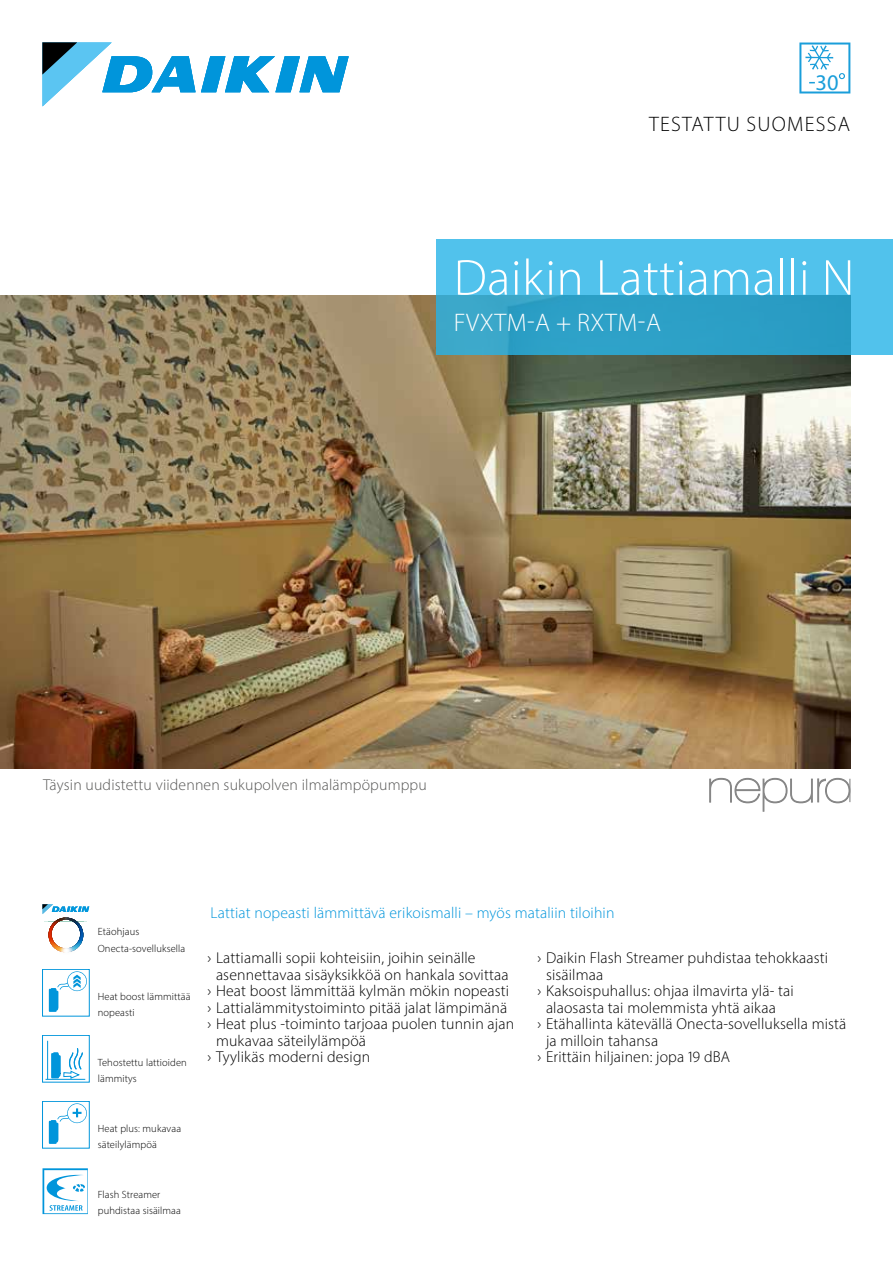
<style>
.page{position:relative;width:893px;height:1263px;background:#fff}
.page>*{position:absolute;margin:0;border:0;box-sizing:border-box;transform-origin:0 0}
.t1{font:300 51px "Myriad Pro";letter-spacing:.01em;color:#fff}
.t2{font:300 25.5px "Myriad Pro";letter-spacing:.02em;color:#fff}
.t3{font:22.5px "Myriad Pro";color:#1a9eda}
.t4{font:300 21px "Myriad Pro";letter-spacing:.06em;color:#000}
.t5{font:300 15.75px "Myriad Pro";letter-spacing:.01em;color:#000}
.t6{font:300 15.75px "Myriad Pro";letter-spacing:.01em;color:#0095db}
.t7{font:300 15.75px "Myriad Pro";letter-spacing:.01em;color:#575756}
.t8{font:300 10.5px/16.5px "Myriad Pro";letter-spacing:.01em;color:#000}
</style>
<div class="page">
<svg style="left:49px;top:1103px;width:38px;height:41px"></svg>
<hr style="left:46px;top:1079px;width:39px;height:1px;background:#0095db">
<svg style="left:51px;top:1048px;width:32px;height:31px"></svg>
<hr style="left:47px;top:1041px;width:1px;height:38px;background:#0095db">
<svg style="left:49px;top:971px;width:38px;height:41px"></svg>
<svg style="left:43px;top:904px;width:46px;height:49px"></svg>
<svg style="left:709px;top:778px;width:141px;height:33px"></svg>
<svg style="left:43px;top:1168px;width:45px;height:46px"></svg>
<svg style="left:43px;top:43px;width:306px;height:63px"></svg>
<img style="left:0;top:295px;width:850px;height:473px">
<svg style="left:437px;top:239px;width:456px;height:116px;background:#40b2da"></svg>
<svg style="left:799px;top:43px;width:51px;height:51px"></svg>
<h3 class="t3" style="left:815px;top:68px;width:25px">30</h3>
<h3 class="t4" style="left:649px;top:112px;width:203px">TESTATTU SUOMESSA</h3>
<h1 class="t1" style="left:454px;top:247px;width:402px">Daikin Lattiamalli N</h1>
<h2 class="t2" style="left:454px;top:307px;width:208px">FVXTM-A + RXTM-A</h2>
<p class="t7" style="left:43px;top:775px;width:385px">Täysin uudistettu viidennen sukupolven ilmalämpöpumppu</p>
<p class="t8" style="left:98px;top:923px;width:89px">Etäohjaus<br>Onecta-sovelluksella</p>
<p class="t8" style="left:98px;top:988px;width:94px">Heat boost lämmittää nopeasti</p>
<p class="t8" style="left:98px;top:1054px;width:91px">Tehostettu lattioiden lämmitys</p>
<p class="t8" style="left:98px;top:1120px;width:85px">Heat plus: mukavaa säteilylämpöä</p>
<p class="t8" style="left:98px;top:1186px;width:85px">Flash Streamer puhdistaa sisäilmaa</p>
<p class="t6" style="left:210px;top:903px;width:406px">Lattiat nopeasti lämmittävä erikoismalli – myös mataliin tiloihin</p>
<p class="t5" style="left:207px;top:948px;width:270px">› Lattiamalli sopii kohteisiin, joihin seinälle</p>
<p class="t5" style="left:216px;top:965px;width:294px">asennettavaa sisäyksikköä on hankala sovittaa</p>
<p class="t5" style="left:207px;top:981px;width:303px">› Heat boost lämmittää kylmän mökin nopeasti</p>
<p class="t5" style="left:207px;top:998px;width:301px">› Lattialämmitystoiminto pitää jalat lämpimänä</p>
<p class="t5" style="left:207px;top:1014px;width:308px">› Heat plus -toiminto tarjoaa puolen tunnin ajan</p>
<p class="t5" style="left:216px;top:1031px;width:152px">mukavaa säteilylämpöä</p>
<p class="t5" style="left:207px;top:1047px;width:164px">› Tyylikäs moderni design</p>
<p class="t5" style="left:537px;top:948px;width:292px">› Daikin Flash Streamer puhdistaa tehokkaasti</p>
<p class="t5" style="left:546px;top:965px;width:59px">sisäilmaa</p>
<p class="t5" style="left:537px;top:981px;width:258px">› Kaksoispuhallus: ohjaa ilmavirta ylä- tai</p>
<p class="t5" style="left:546px;top:998px;width:231px">alaosasta tai molemmista yhtä aikaa</p>
<p class="t5" style="left:537px;top:1014px;width:310px">› Etähallinta kätevällä Onecta-sovelluksella mistä</p>
<p class="t5" style="left:546px;top:1031px;width:114px">ja milloin tahansa</p>
<p class="t5" style="left:537px;top:1047px;width:194px">› Erittäin hiljainen: jopa 19 dBA</p>
</div>
